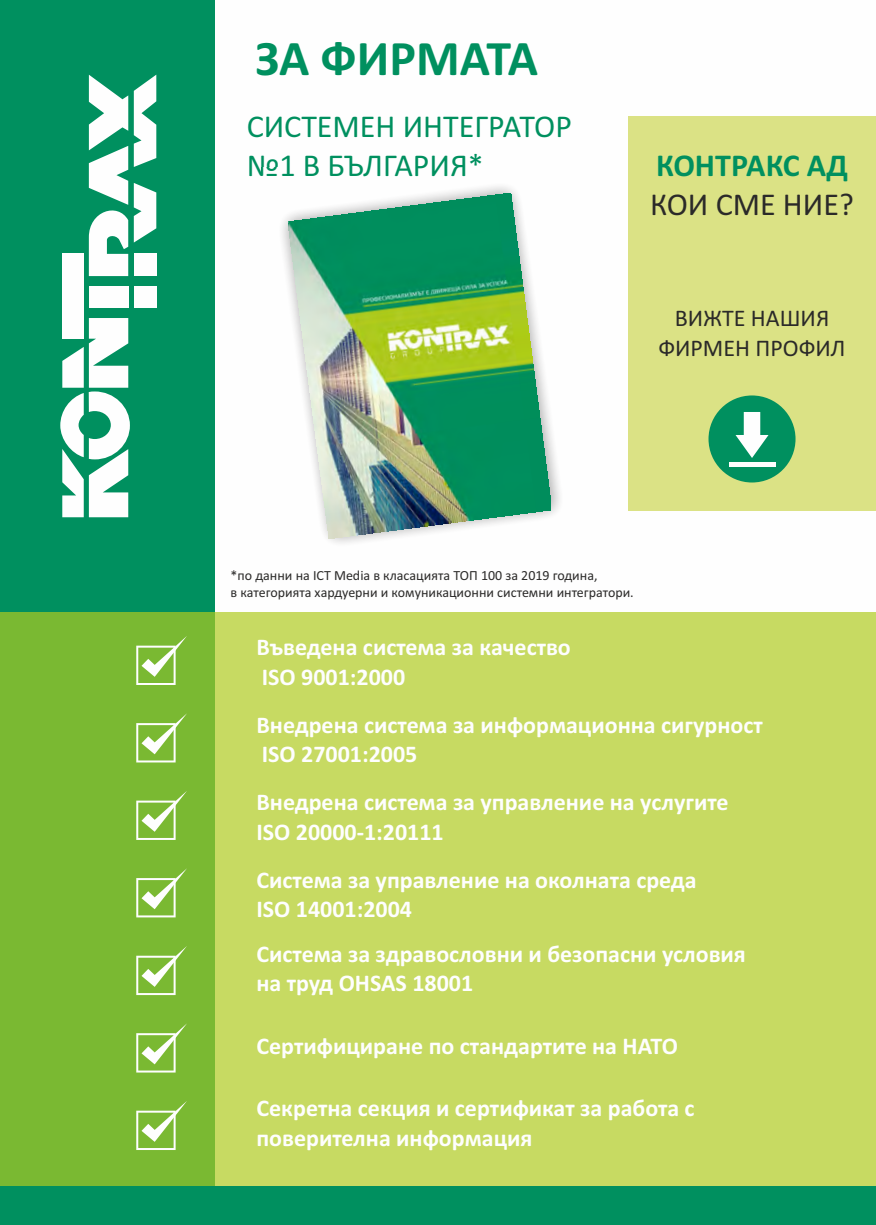
<style>
.page{position:relative;width:876px;height:1225px;background:#fff}
.page>*{position:absolute;margin:0;border:0;box-sizing:border-box;transform-origin:0 0}
.t1{font:700 50px "Calibri";color:#00905f}
.t2{font:32px/39px "Calibri";color:#00905f}
.t3{font:700 32px "Calibri";color:#00905f}
.t4{font:32px "Calibri";color:#2b2a29}
.t5{font:700 24px/29.2px "Calibri";color:#fefefe}
.t6{font:24px/29.2px "Calibri";color:#2b2a29;text-align:center}
.t7{font:14px/17px "Calibri";color:#2b2a29}
</style>
<div class="page">
<div style="left:0;top:0;width:215px;height:1225px;background:#00905f"></div>
<div style="left:0;top:612px;width:876px;height:613px;background:#b0cb1f;opacity:.7"></div>
<div style="left:0;top:1187px;width:876px;height:38px;background:#00905f"></div>
<svg style="left:136px;top:636px;width:51px;height:49px;background:#99c963"></svg>
<svg style="left:136px;top:713px;width:51px;height:49px;background:#98c961"></svg>
<svg style="left:136px;top:790px;width:51px;height:50px;background:#99c962"></svg>
<svg style="left:136px;top:868px;width:51px;height:49px;background:#98c961"></svg>
<div style="left:628px;top:116px;width:248px;height:394px;background:#dbe285"></div>
<svg style="left:136px;top:946px;width:51px;height:49px;background:#99c963"></svg>
<svg style="left:136px;top:1023px;width:51px;height:49px;background:#98c961"></svg>
<svg style="left:136px;top:1100px;width:51px;height:50px;background:#99c962"></svg>
<div style="left:62px;top:254px;width:22px;height:85px;background:#fefefe"></div>
<svg style="left:60px;top:318px;width:70px;height:199px"></svg>
<div style="left:89px;top:286px;width:39px;height:21px;background:#fefefe"></div>
<div style="left:134px;top:286px;width:22px;height:21px;background:#fefefe"></div>
<div style="left:134px;top:254px;width:22px;height:22px;background:#fefefe"></div>
<svg style="left:134px;top:183px;width:22px;height:59px"></svg>
<svg style="left:134px;top:75px;width:22px;height:92px"></svg>
<svg style="left:89px;top:75px;width:39px;height:201px"></svg>
<div style="left:708px;top:395px;width:87px;height:87px;background:#00905f;border-radius:50%"></div>
<svg style="left:735px;top:412px;width:33px;height:46px"></svg>
<hr style="left:729px;top:462px;width:46px;height:4px;background:#fefefe">
<svg style="left:282px;top:186px;width:278px;height:357px"></svg>
<img style="left:288px;top:193px;width:263px;height:345px">
<h1 class="t1" style="left:255px;top:37px;width:284px">ЗА ФИРМАТА</h1>
<h2 class="t2" style="left:247px;top:109px;width:327px">СИСТЕМЕН ИНТЕГРАТОР №1 В БЪЛГАРИЯ*</h2>
<h2 class="t3" style="left:656px;top:152px;width:193px">КОНТРАКС АД</h2>
<h2 class="t4" style="left:650px;top:191px;width:205px">КОИ СМЕ НИЕ?</h2>
<p class="t6" style="left:658px;top:306px;width:189px">ВИЖТЕ НАШИЯ<br>ФИРМЕН ПРОФИЛ</p>
<p class="t7" style="left:231px;top:568px;width:405px">*по данни на ICT Media в класацията ТОП 100 за 2019 година,<br>в категорията хардуерни и комуникационни системни интегратори.</p>
<p class="t5" style="left:256px;top:635px;width:316px">Въведена система за качество<br>ISO 9001:2000</p>
<p class="t5" style="left:256px;top:712px;width:508px">Внедрена система за информационна сигурност<br>ISO 27001:2005</p>
<p class="t5" style="left:256px;top:790px;width:474px">Внедрена система за управление на услугите<br>ISO 20000-1:20111</p>
<p class="t5" style="left:256px;top:867px;width:442px">Система за управление на околната среда<br>ISO 14001:2004</p>
<p class="t5" style="left:256px;top:941px;width:491px">Система за здравословни и безопасни условия на труд OHSAS 18001</p>
<p class="t5" style="left:256px;top:1033px;width:423px">Сертифициране по стандартите на НАТО</p>
<p class="t5" style="left:256px;top:1095px;width:440px">Секретна секция и сертификат за работа с поверителна информация</p>
</div>
